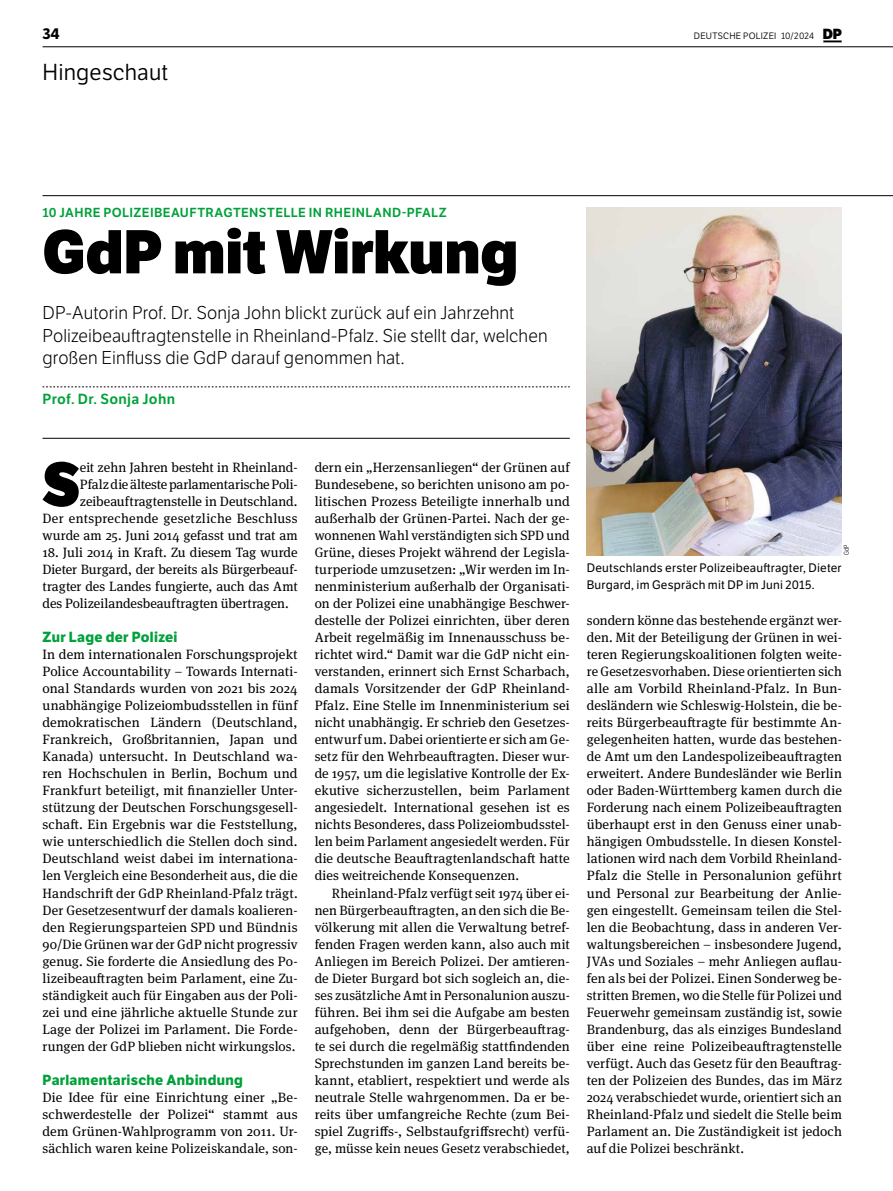
<style>
.page{position:relative;width:893px;height:1191px;background:#fff}
.page>*{position:absolute;margin:0;border:0;box-sizing:border-box;transform-origin:0 0}
.t1{font:60.75px "LFT Etica XB";color:#000}
.t2{font:60px "LFT Etica XB";color:#000}
.t3{font:22.5px "LFT Etica Bk";letter-spacing:.005em;color:#000}
.t4{font:300 18px/22.5px "LFT Etica";letter-spacing:.01em;color:#000}
.t5{font:700 15px "LFT Etica";color:#000}
.t6{font:700 14.25px "LFT Etica";letter-spacing:.025em;color:#00a13a}
.t7{font:14.25px "LFT Etica SB";letter-spacing:.02em;color:#00a13a}
.t8{font:13.5px/17px "Meta Serif Pro";letter-spacing:.005em;color:#000;text-align:justify}
.t9{font:12.75px "LFT Etica SB";letter-spacing:.03em;color:#00a13a}
.t10{font:12px/17px "LFT Etica";letter-spacing:.02em;color:#000}
.t11{font:9px "LFT Etica Bk";letter-spacing:.025em;color:#000}
.t12{font:300 6.75px "LFT Etica Condensed";color:#000}
.s1{font-family:"LFT Etica XB";font-size:14.25px}
</style>
<div class="page">
<hr style="left:43px;top:195px;width:850px;height:1px;background:#000">
<hr style="left:43px;top:47px;width:850px;height:1px;background:#000">
<svg style="left:823px;top:40px;width:19px;height:2px"></svg>
<svg style="left:43px;top:386px;width:527px;height:1px"></svg>
<hr style="left:43px;top:438px;width:527px;height:1px;background:#000">
<img style="left:587px;top:207px;width:255px;height:348px">
<p class="t5" style="left:43px;top:25px;width:19px">34</p>
<p class="t11" style="left:694px;top:31px;width:150px">DEUTSCHE POLIZEI 10/2024 <span class="s1">DP</span></p>
<h3 class="t3" style="left:43px;top:59px;width:127px">Hingeschaut</h3>
<p class="t9" style="left:43px;top:205px;width:406px">10 JAHRE POLIZEIBEAUFTRAGTENSTELLE IN RHEINLAND-PFALZ</p>
<h2 class="t2" style="left:43px;top:214px;width:477px">GdP mit Wirkung</h2>
<h3 class="t4" style="left:43px;top:302px;width:507px">DP-Autorin Prof. Dr. Sonja John blickt zurück auf ein Jahrzehnt<br>Polizeibeauftragtenstelle in Rheinland-Pfalz. Sie stellt dar, welchen großen Einfluss die GdP darauf genommen hat.</h3>
<p class="t7" style="left:43px;top:390px;width:134px">Prof. Dr. Sonja John</p>
<h1 class="t1" style="left:42px;top:446px;width:40px">S</h1>
<p class="t8" style="left:43px;top:458px;width:257px;text-align:right">eit zehn Jahren besteht in Rheinland-<br>Pfalz die älteste parlamentarische Poli&shy;zeibeauftragtenstelle in Deutschland.<br>Der entsprechende gesetzliche Beschluss wurde am 25. Juni 2014 gefasst und trat am</p>
<p class="t8" style="left:43px;top:543px;width:257px">18. Juli 2014 in Kraft. Zu diesem Tag wurde Dieter Burgard, der bereits als Bürgerbeauf&shy;tragter des Landes fungierte, auch das Amt des Polizeilandesbeauftragten übertragen.</p>
<p class="t6" style="left:43px;top:628px;width:137px">Zur Lage der Polizei</p>
<p class="t8" style="left:43px;top:645px;width:257px">In dem internationalen Forschungsprojekt Police Accountability – Towards Internati&shy;onal Standards wurden von 2021 bis 2024 unabhängige Polizeiombudsstellen in fünf demokratischen Ländern (Deutschland, Frankreich, Großbritannien, Japan und Kanada) untersucht. In Deutschland wa&shy;ren Hochschulen in Berlin, Bochum und Frankfurt beteiligt, mit finanzieller Unter&shy;stützung der Deutschen Forschungsgesell&shy;schaft. Ein Ergebnis war die Feststellung, wie unterschiedlich die Stellen doch sind.<br>Deutschland weist dabei im internationa&shy;len Vergleich eine Besonderheit aus, die die Handschrift der GdP Rheinland-Pfalz trägt.<br>Der Gesetzesentwurf der damals koalieren&shy;den Regierungsparteien SPD und Bündnis 90/Die Grünen war der GdP nicht progressiv genug. Sie forderte die Ansiedlung des Po&shy;lizeibeauftragten beim Parlament, eine Zu&shy;ständigkeit auch für Eingaben aus der Poli&shy;zei und eine jährliche aktuelle Stunde zur Lage der Polizei im Parlament. Die Forde&shy;rungen der GdP blieben nicht wirkungslos.</p>
<p class="t6" style="left:43px;top:1071px;width:202px">Parlamentarische Anbindung</p>
<p class="t8" style="left:43px;top:1087px;width:257px">Die Idee für eine Einrichtung einer „Be&shy;schwerdestelle der Polizei“ stammt aus dem Grünen-Wahlprogramm von 2011. Ur&shy;sächlich waren keine Polizeiskandale, son-</p>
<p class="t8" style="left:315px;top:458px;width:257px">dern ein „Herzensanliegen“ der Grünen auf Bundesebene, so berichten unisono am po&shy;litischen Prozess Beteiligte innerhalb und außerhalb der Grünen-Partei. Nach der ge&shy;wonnenen Wahl verständigten sich SPD und Grüne, dieses Projekt während der Legisla&shy;turperiode umzusetzen: „Wir werden im In&shy;nenministerium außerhalb der Organisati&shy;on der Polizei eine unabhängige Beschwer&shy;destelle der Polizei einrichten, über deren Arbeit regelmäßig im Innenausschuss be&shy;richtet wird.“ Damit war die GdP nicht ein&shy;verstanden, erinnert sich Ernst Scharbach, damals Vorsitzender der GdP Rheinland-Pfalz. Eine Stelle im Innenministerium sei nicht unabhängig. Er schrieb den Gesetzes&shy;entwurf um. Dabei orientierte er sich am Ge&shy;setz für den Wehrbeauftragten. Dieser wur&shy;de 1957, um die legislative Kontrolle der Ex&shy;ekutive sicherzustellen, beim Parlament angesiedelt. International gesehen ist es nichts Besonderes, dass Polizeiombudsstel&shy;len beim Parlament angesiedelt werden. Für die deutsche Beauftragtenlandschaft hatte dies weitreichende Konsequenzen.</p>
<p class="t8" style="left:315px;top:883px;width:257px;text-indent:17px">Rheinland-Pfalz verfügt seit 1974 über ei&shy;nen Bürgerbeauftragten, an den sich die Be&shy;völkerung mit allen die Verwaltung betref&shy;fenden Fragen werden kann, also auch mit Anliegen im Bereich Polizei. Der amtieren&shy;de Dieter Burgard bot sich sogleich an, die&shy;ses zusätzliche Amt in Personalunion auszu&shy;führen. Bei ihm sei die Aufgabe am besten aufgehoben, denn der Bürgerbeauftrag&shy;te sei durch die regelmäßig stattfindenden Sprechstunden im ganzen Land bereits be&shy;kannt, etabliert, respektiert und werde als neutrale Stelle wahrgenommen. Da er be&shy;reits über umfangreiche Rechte (zum Bei&shy;spiel Zugriffs-, Selbstaufgriffsrecht) verfü&shy;ge, müsse kein neues Gesetz verabschiedet,</p>
<p class="t12" style="left:842px;top:555px;width:12px;rotate:-90deg">GdP</p>
<p class="t10" style="left:587px;top:559px;width:256px">Deutschlands erster Polizeibeauftragter, Dieter<br>Burgard, im Gespräch mit DP im Juni 2015.</p>
<p class="t8" style="left:587px;top:611px;width:257px">sondern könne das bestehende ergänzt wer&shy;den. Mit der Beteiligung der Grünen in wei&shy;teren Regierungskoalitionen folgten weite&shy;re Gesetzesvorhaben. Diese orientierten sich alle am Vorbild Rheinland-Pfalz. In Bun&shy;desländern wie Schleswig-Holstein, die be&shy;reits Bürgerbeauftragte für bestimmte An&shy;gelegenheiten hatten, wurde das bestehen&shy;de Amt um den Landespolizeibeauftragten erweitert. Andere Bundesländer wie Berlin oder Baden-Württemberg kamen durch die Forderung nach einem Polizeibeauftragten überhaupt erst in den Genuss einer unab&shy;hängigen Ombudsstelle. In diesen Konstel&shy;lationen wird nach dem Vorbild Rheinland-Pfalz die Stelle in Personalunion geführt und Personal zur Bearbeitung der Anlie&shy;gen eingestellt. Gemeinsam teilen die Stel&shy;len die Beobachtung, dass in anderen Ver&shy;waltungsbereichen – insbesondere Jugend, JVAs und Soziales – mehr Anliegen auflau&shy;fen als bei der Polizei. Einen Sonderweg be&shy;stritten Bremen, wo die Stelle für Polizei und Feuerwehr gemeinsam zuständig ist, sowie Brandenburg, das als einziges Bundesland über eine reine Polizeibeauftragtenstelle verfügt. Auch das Gesetz für den Beauftrag&shy;ten der Polizeien des Bundes, das im März 2024 verabschiedet wurde, orientiert sich an Rheinland-Pfalz und siedelt die Stelle beim Parlament an. Die Zuständigkeit ist jedoch auf die Polizei beschränkt.</p>
</div>
